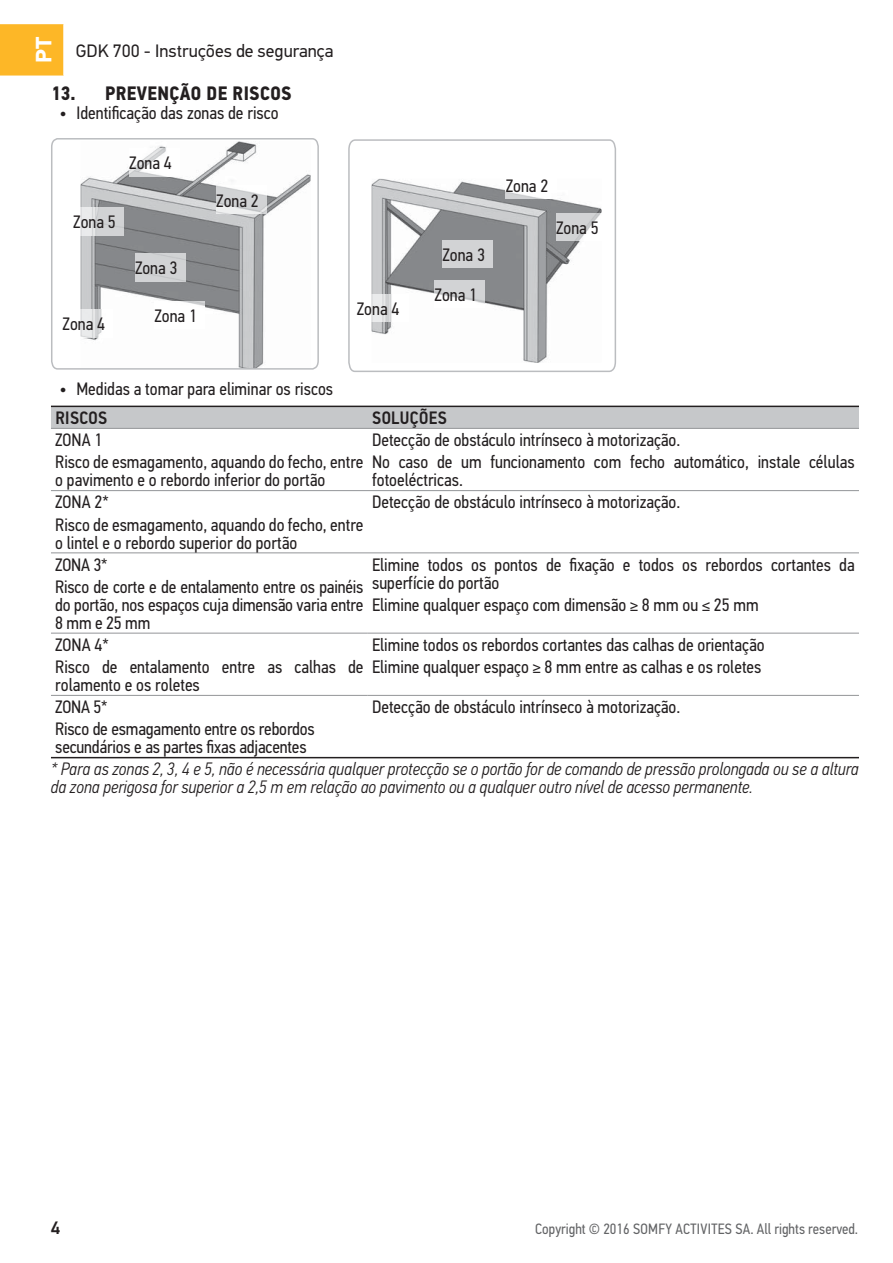
<style>
.page{position:relative;width:893px;height:1263px;background:#fff}
.page>*{position:absolute;margin:0;border:0;box-sizing:border-box;transform-origin:0 0}
.t1{font:700 22.35px "PF Din Text Pro";color:#fff}
.t2{font:700 19.5px "PF Din Text Cond Pro";letter-spacing:.02em;color:#231f20}
.t3{font:18px/22.2px "PF Din Text Cond Pro";color:#231f20}
.t4{font:italic 300 18px/18px "PF Din Text Cond Pro";color:#231f20}
.t5{font:18px "PF Din Text Pro";color:#231f20}
.t6{font:500 18px "PF Din Text Cond Pro";letter-spacing:.02em;color:#231f20}
.t7{font:500 18px "PF Din Text Pro";color:#231f20}
.t8{font:15px "PF Din Text Cond Pro";color:#636466}
</style>
<div class="page">
<div style="left:0;top:24px;width:63px;height:52px;background:#fdb727"></div>
<svg style="left:348px;top:139px;width:268px;height:233px"></svg>
<img style="left:435px;top:281px;width:50px;height:27px">
<div style="left:506px;top:172px;width:50px;height:7px;background:#fff"></div>
<img style="left:506px;top:179px;width:50px;height:20px">
<img style="left:442px;top:240px;width:51px;height:28px">
<div style="left:601px;top:213px;width:5px;height:27px;background:#fff"></div>
<img style="left:556px;top:213px;width:45px;height:27px">
<div style="left:358px;top:294px;width:14px;height:28px;background:#fff"></div>
<img style="left:372px;top:294px;width:36px;height:28px">
<svg style="left:51px;top:138px;width:268px;height:232px"></svg>
<img style="left:154px;top:301px;width:51px;height:28px">
<img style="left:216px;top:186px;width:51px;height:28px">
<img style="left:135px;top:254px;width:50px;height:28px">
<img style="left:129px;top:148px;width:51px;height:28px">
<div style="left:73px;top:208px;width:8px;height:27px;background:#fff"></div>
<img style="left:81px;top:208px;width:43px;height:27px">
<div style="left:63px;top:310px;width:18px;height:28px;background:#fff"></div>
<img style="left:81px;top:310px;width:32px;height:28px">
<div style="left:51px;top:407px;width:808px;height:21px;background:#c6c8ca"></div>
<hr style="left:51px;top:406px;width:808px;height:1px;background:#231f20">
<hr style="left:51px;top:428px;width:808px;height:1px;background:#939598">
<hr style="left:51px;top:490px;width:808px;height:1px;background:#939598">
<hr style="left:51px;top:553px;width:808px;height:1px;background:#939598">
<hr style="left:51px;top:633px;width:317px;height:1px;background:#939598">
<hr style="left:51px;top:695px;width:317px;height:1px;background:#939598">
<hr style="left:368px;top:633px;width:491px;height:1px;background:#939598">
<hr style="left:368px;top:695px;width:491px;height:1px;background:#939598">
<hr style="left:51px;top:757px;width:808px;height:1px;background:#231f20">
<p class="t1" style="left:35px;top:63px;width:27px;rotate:-90deg">PT</p>
<p class="t5" style="left:76px;top:44px;width:259px">GDK 700 - Instruções de segurança</p>
<p class="t2" style="left:51px;top:86px;width:242px">13. PREVENÇÃO DE RISCOS</p>
<p class="t3" style="left:59px;top:103px;width:221px">• Identificação das zonas de risco</p>
<p class="t3" style="left:129px;top:153px;width:44px">Zona 4</p>
<p class="t3" style="left:73px;top:212px;width:44px">Zona 5</p>
<p class="t3" style="left:63px;top:314px;width:44px">Zona 4</p>
<p class="t3" style="left:135px;top:258px;width:44px">Zona 3</p>
<p class="t3" style="left:154px;top:306px;width:44px">Zona 1</p>
<p class="t3" style="left:216px;top:191px;width:44px">Zona 2</p>
<p class="t3" style="left:357px;top:299px;width:44px">Zona 4</p>
<p class="t3" style="left:442px;top:245px;width:44px">Zona 3</p>
<p class="t3" style="left:435px;top:285px;width:44px">Zona 1</p>
<p class="t3" style="left:506px;top:176px;width:44px">Zona 2</p>
<p class="t3" style="left:556px;top:218px;width:44px">Zona 5</p>
<p class="t3" style="left:59px;top:379px;width:275px">• Medidas a tomar para eliminar os riscos</p>
<p class="t6" style="left:55px;top:407px;width:53px">RISCOS</p>
<p class="t6" style="left:372px;top:407px;width:76px">SOLUÇÕES</p>
<p class="t3" style="left:55px;top:430px;width:310px">ZONA 1<br>Risco de esmagamento, aquando do fecho, entre</p>
<p class="t3" style="left:55px;top:470px;width:271px">o pavimento e o rebordo inferior do portão</p>
<p class="t3" style="left:372px;top:430px;width:484px">Detecção de obstáculo intrínseco à motorização.<br>No caso de um funcionamento com fecho automático, instale células</p>
<p class="t3" style="left:372px;top:470px;width:92px">fotoeléctricas.</p>
<p class="t3" style="left:55px;top:492px;width:310px">ZONA 2*<br>Risco de esmagamento, aquando do fecho, entre</p>
<p class="t3" style="left:55px;top:533px;width:243px">o lintel e o rebordo superior do portão</p>
<p class="t3" style="left:55px;top:555px;width:310px">ZONA 3*<br>Risco de corte e de entalamento entre os painéis</p>
<p class="t3" style="left:55px;top:597px;width:310px;line-height:18px">do portão, nos espaços cuja dimensão varia entre<br>8 mm e 25 mm</p>
<p class="t3" style="left:55px;top:635px;width:310px">ZONA 4*<br>Risco de entalamento entre as calhas de</p>
<p class="t3" style="left:55px;top:675px;width:146px">rolamento e os roletes</p>
<p class="t3" style="left:55px;top:697px;width:261px">ZONA 5*<br>Risco de esmagamento entre os rebordos</p>
<p class="t3" style="left:55px;top:737px;width:253px">secundários e as partes fixas adjacentes</p>
<p class="t3" style="left:372px;top:492px;width:310px">Detecção de obstáculo intrínseco à motorização.</p>
<p class="t3" style="left:372px;top:557px;width:484px;line-height:18px">Elimine todos os pontos de fixação e todos os rebordos cortantes da superfície do portão</p>
<p class="t3" style="left:372px;top:595px;width:388px">Elimine qualquer espaço com dimensão ≥ 8 mm ou ≤ 25 mm</p>
<p class="t3" style="left:372px;top:635px;width:394px">Elimine todos os rebordos cortantes das calhas de orientação<br>Elimine qualquer espaço ≥ 8 mm entre as calhas e os roletes</p>
<p class="t3" style="left:372px;top:697px;width:310px">Detecção de obstáculo intrínseco à motorização.</p>
<p class="t4" style="left:51px;top:761px;width:809px">* Para as zonas 2, 3, 4 e 5, não é necessária qualquer protecção se o portão for de comando de pressão prolongada ou se a altura da zona perigosa for superior a 2,5 m em relação ao pavimento ou a qualquer outro nível de acesso permanente.</p>
<p class="t7" style="left:51px;top:1217px;width:11px">4</p>
<p class="t8" style="left:535px;top:1223px;width:324px">Copyright © 2016 SOMFY ACTIVITES SA. All rights reserved.</p>
</div>
